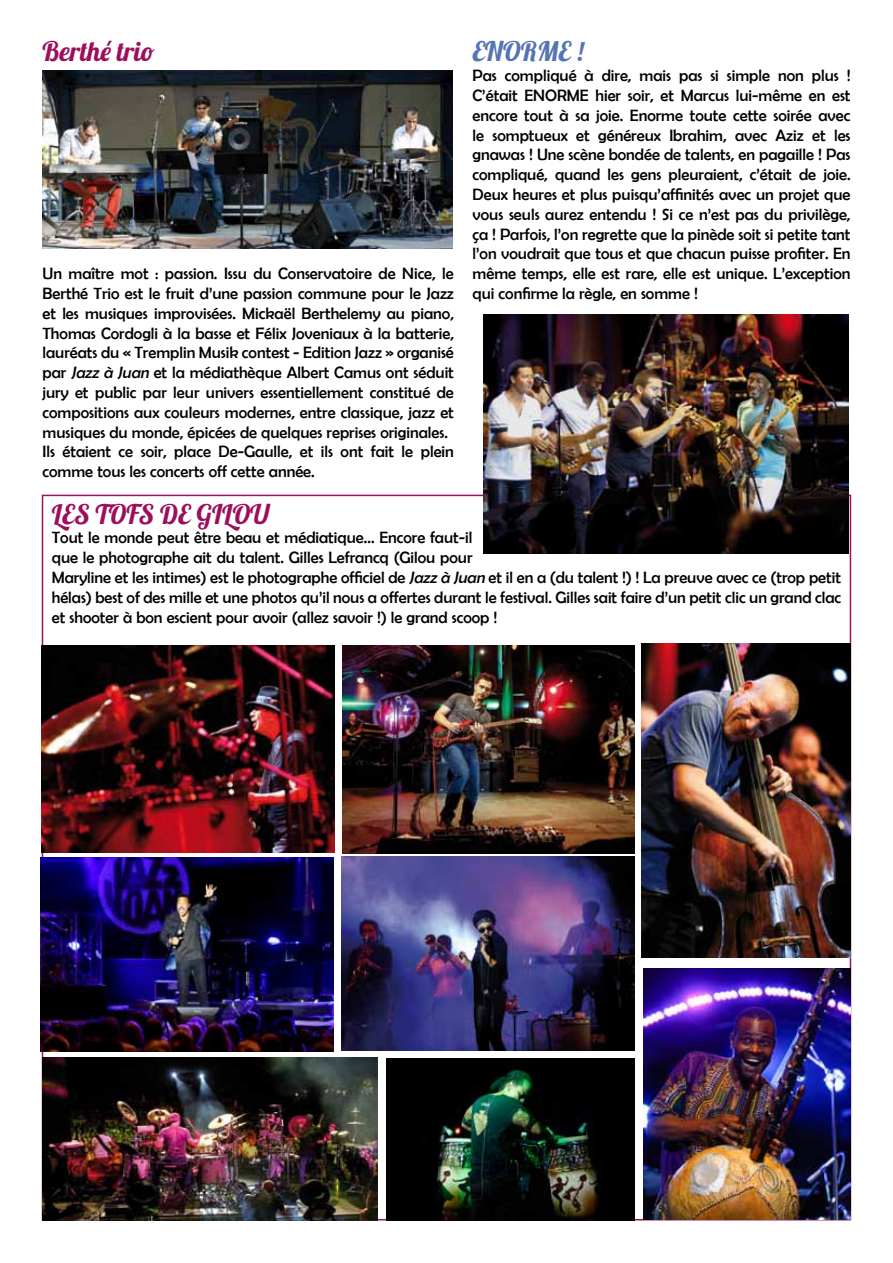
<style>
.page{position:relative;width:893px;height:1263px;background:#fff}
.page>*{position:absolute;margin:0;border:0;box-sizing:border-box;transform-origin:0 0}
.t1{font:27px "Lobster 1.4";color:#9c0f5c}
.t2{font:27px "Lobster 1.4";color:#5674b3}
.t3{font:16.5px/19.8px "Berlin Sans FB";color:#000}
.s1{font-style:italic}
</style>
<div class="page">
<img style="left:43px;top:70px;width:410px;height:178px">
<img style="left:42px;top:645px;width:293px;height:207px">
<img style="left:342px;top:646px;width:292px;height:207px">
<img style="left:641px;top:644px;width:209px;height:314px">
<img style="left:341px;top:856px;width:293px;height:195px">
<img style="left:40px;top:857px;width:294px;height:195px">
<img style="left:43px;top:1057px;width:334px;height:163px">
<img style="left:387px;top:1058px;width:247px;height:162px">
<img style="left:643px;top:968px;width:207px;height:251px">
<img style="left:484px;top:315px;width:364px;height:239px">
<h1 class="t1" style="left:43px;top:34px;width:113px">Berthé trio</h1>
<p class="t3" style="left:43px;top:264px;width:413px">Un maître mot : passion. Issu du Conservatoire de Nice, le Berthé Trio est le fruit d’une passion commune pour le Jazz et les musiques improvisées. Mickaël Berthelemy au piano, Thomas Cordogli à la basse et Félix Joveniaux à la batterie, lauréats du « Tremplin Musik contest - Edition Jazz » organisé par <span class="s1">Jazz à Juan</span> et la médiathèque Albert Camus ont séduit jury et public par leur univers essentiellement constitué de compositions aux couleurs modernes, entre classique, jazz et musiques du monde, épicées de quelques reprises originales.<br>Ils étaient ce soir, place De-Gaulle, et ils ont fait le plein comme tous les concerts off cette année.</p>
<h1 class="t2" style="left:472px;top:34px;width:113px">ENORME !</h1>
<p class="t3" style="left:472px;top:66px;width:380px;text-align:justify">Pas compliqué à dire, mais pas si simple non plus !<br>C’était ENORME hier soir, et Marcus lui-même en est encore tout à sa joie. Enorme toute cette soirée avec le somptueux et généreux Ibrahim, avec Aziz et les gnawas ! Une scène bondée de talents, en pagaille ! Pas compliqué, quand les gens pleuraient, c’était de joie.<br>Deux heures et plus puisqu’affinités avec un projet que vous seuls aurez entendu ! Si ce n’est pas du privilège, ça ! Parfois, l’on regrette que la pinède soit si petite tant l’on voudrait que tous et que chacun puisse profiter. En même temps, elle est rare, elle est unique. L’exception qui confirme la règle, en somme !</p>
<h1 class="t1" style="left:52px;top:497px;width:219px">LES TOFS DE GILOU</h1>
<p class="t3" style="left:52px;top:528px;width:791px">Tout le monde peut être beau et médiatique... Encore faut-il<br>que le photographe ait du talent. Gilles Lefrancq (Gilou pour<br>Maryline et les intimes) est le photographe officiel de <span class="s1">Jazz à Juan</span> et il en a (du talent !) ! La preuve avec ce (trop petit hélas) best of des mille et une photos qu’il nous a offertes durant le festival. Gilles sait faire d’un petit clic un grand clac et shooter à bon escient pour avoir (allez savoir !) le grand scoop !</p>
</div>
